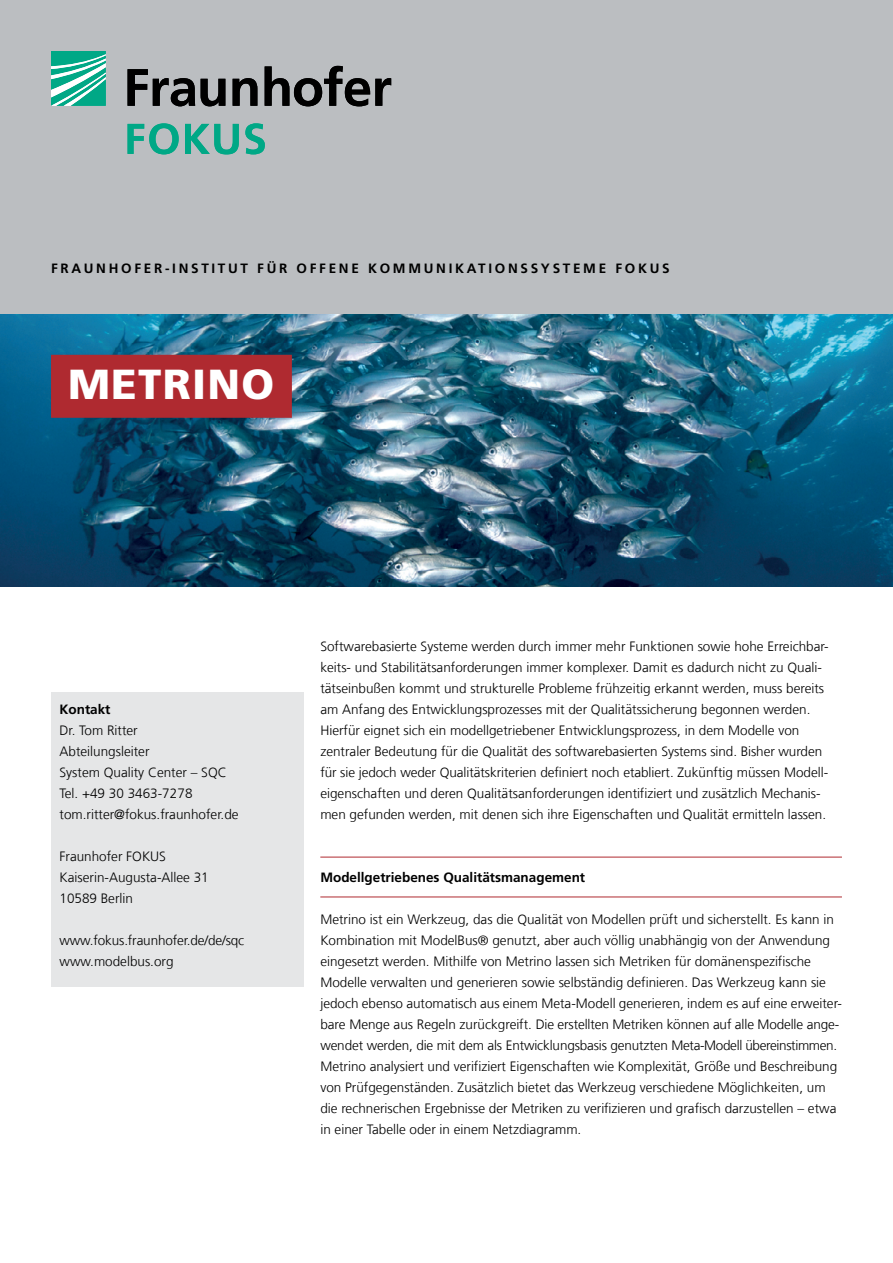
<style>
.page{position:relative;width:893px;height:1263px;background:#fff}
.page>*{position:absolute;margin:0;border:0;box-sizing:border-box;transform-origin:0 0}
.t1{font:900 42px "Frutiger LT Com";letter-spacing:.03em;color:#fff}
.t2{font:300 13.5px/21px "Frutiger LT Com";color:#000}
.t3{font:700 13.5px "Frutiger LT Com";letter-spacing:.2em;color:#000}
.t4{font:700 13.5px "Frutiger LT Com";color:#000}
</style>
<div class="page">
<div style="left:0;top:0;width:893px;height:315px;background:#bbbec1"></div>
<img style="left:0;top:315px;width:893px;height:272px">
<svg style="left:51px;top:51px;width:55px;height:55px;background:#4ac0a8"></svg>
<svg style="left:128px;top:69px;width:67px;height:37px"></svg>
<svg style="left:201px;top:79px;width:24px;height:27px"></svg>
<svg style="left:233px;top:78px;width:24px;height:28px"></svg>
<svg style="left:265px;top:66px;width:126px;height:40px"></svg>
<svg style="left:128px;top:123px;width:51px;height:31px"></svg>
<svg style="left:185px;top:124px;width:54px;height:30px"></svg>
<svg style="left:245px;top:123px;width:20px;height:31px"></svg>
<div style="left:51px;top:355px;width:241px;height:63px;background:#af2a30"></div>
<hr style="left:320px;top:857px;width:522px;height:1px;background:#af2a30">
<hr style="left:320px;top:896px;width:522px;height:1px;background:#af2a30">
<div style="left:51px;top:693px;width:252px;height:294px;background:#e5e6e7"></div>
<p class="t3" style="left:51px;top:260px;width:257px">FRAUNHOF ER-INSTI TUT F ÜR OFF</p>
<p class="t3" style="left:329px;top:260px;width:332px">ENE KOMMUNIK ATI ONSSYSTEME FOKUS</p>
<h1 class="t1" style="left:68px;top:359px;width:207px">METRINO</h1>
<p class="t3" style="left:60px;top:701px;width:53px">KONTAKT</p>
<p class="t2" style="left:60px;top:720px;width:181px">Dr. Tom Ritter<br>Abteilungsleiter<br>System Quality Center – SQC<br>Tel. +49 30 3463-7278 tom.ritter@fokus.fraunhofer.de</p>
<p class="t2" style="left:60px;top:846px;width:151px">Fraunhofer FOKUS<br>Kaiserin-Augusta-Allee 31<br>10589 Berlin</p>
<p class="t2" style="left:60px;top:930px;width:186px">www.fokus.fraunhofer.de/de/sqc www.modelbus.org</p>
<p class="t2" style="left:320px;top:636px;width:510px">Softwarebasierte Systeme werden durch immer mehr Funktionen sowie hohe Erreichbar&shy;keits- und Stabilitätsanforderungen immer komplexer. Damit es dadurch nicht zu Quali&shy;tätseinbußen kommt und strukturelle Probleme frühzeitig erkannt werden, muss bereits am Anfang des Entwicklungsprozesses mit der Qualitätssicherung begonnen werden.<br>Hierfür eignet sich ein modellgetriebener Entwicklungsprozess, in dem Modelle von zentraler Bedeutung für die Qualität des softwarebasierten Systems sind. Bisher wurden für sie jedoch weder Qualitätskriterien definiert noch etabliert. Zukünftig müssen Modell&shy;eigenschaften und deren Qualitätsanforderungen identifiziert und zusätzlich Mechanis&shy;men gefunden werden, mit denen sich ihre Eigenschaften und Qualität ermitteln lassen.</p>
<p class="t4" style="left:320px;top:869px;width:266px">MODELLGETRIEBENES QUALITÄTSMANAGEMENT</p>
<p class="t2" style="left:320px;top:909px;width:523px">Metrino ist ein Werkzeug, das die Qualität von Modellen prüft und sicherstellt. Es kann in Kombination mit ModelBus® genutzt, aber auch völlig unabhängig von der Anwendung eingesetzt werden. Mithilfe von Metrino lassen sich Metriken für domänenspezifische Modelle verwalten und generieren sowie selbständig definieren. Das Werkzeug kann sie jedoch ebenso automatisch aus einem Meta-Modell generieren, indem es auf eine erweiter&shy;bare Menge aus Regeln zurückgreift. Die erstellten Metriken können auf alle Modelle ange&shy;wendet werden, die mit dem als Entwicklungsbasis genutzten Meta-Modell übereinstimmen.<br>Metrino analysiert und verifiziert Eigenschaften wie Komplexität, Größe und Beschreibung von Prüfgegenständen. Zusätzlich bietet das Werkzeug verschiedene Möglichkeiten, um die rechnerischen Ergebnisse der Metriken zu verifizieren und grafisch darzustellen – etwa in einer Tabelle oder in einem Netzdiagramm.</p>
</div>
